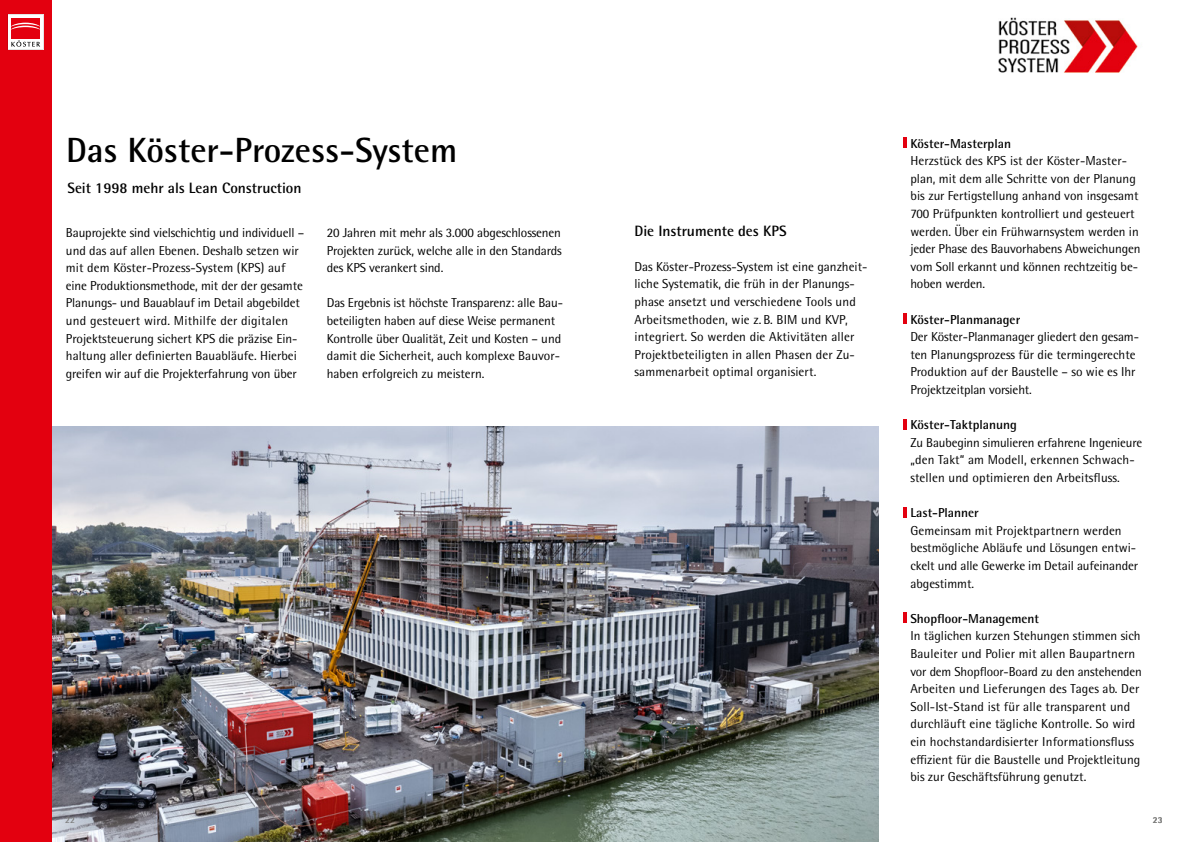
<style>
.page{position:relative;width:1191px;height:842px;background:#fff}
.page>*{position:absolute;margin:0;border:0;box-sizing:border-box;transform-origin:0 0}
.t1{font:700 35px "Rotis Semi Sans Pro";color:#000}
.t2{font:700 15px "Rotis Semi Sans Pro";color:#000}
.t3{font:13px/17.6px "Rotis Semi Sans Pro";color:#000}
.t4{font:700 13px "Rotis Semi Sans Pro";color:#000}
.t5{font:700 9px "Rotis Semi Sans Pro";color:#7b7b7a}
</style>
<div class="page">
<img style="left:51px;top:426px;width:827px;height:416px">
<div style="left:0;top:0;width:51px;height:842px;background:#e3000f"></div>
<svg style="left:8px;top:14px;width:35px;height:36px"></svg>
<svg style="left:903px;top:137px;width:3px;height:11px"></svg>
<svg style="left:903px;top:313px;width:3px;height:11px"></svg>
<svg style="left:903px;top:419px;width:3px;height:10px"></svg>
<svg style="left:903px;top:507px;width:3px;height:10px"></svg>
<svg style="left:903px;top:612px;width:3px;height:11px"></svg>
<img style="left:998px;top:17px;width:140px;height:56px">
<h1 class="t1" style="left:66px;top:128px;width:393px">Das Köster-Prozess-System</h1>
<p class="t2" style="left:67px;top:179px;width:235px">Seit 1998 mehr als Lean Construction</p>
<p class="t3" style="left:66px;top:224px;width:240px">Bauprojekte sind vielschichtig und individuell – und das auf allen Ebenen. Deshalb setzen wir mit dem Köster-Prozess-System (KPS) auf eine Produktionsmethode, mit der der gesamte Planungs- und Bauablauf im Detail abgebildet und gesteuert wird. Mithilfe der digitalen Projektsteuerung sichert KPS die präzise Ein&shy;haltung aller definierten Bauabläufe. Hierbei greifen wir auf die Projekterfahrung von über</p>
<p class="t3" style="left:327px;top:224px;width:236px;text-align:justify">20 Jahren mit mehr als 3.000 abgeschlossenen Projekten zurück, welche alle in den Standards des KPS verankert sind.</p>
<p class="t3" style="left:327px;top:294px;width:238px">Das Ergebnis ist höchste Transparenz: alle Bau&shy;beteiligten haben auf diese Weise permanent Kontrolle über Qualität, Zeit und Kosten – und damit die Sicherheit, auch komplexe Bauvor&shy;haben erfolgreich zu meistern.</p>
<p class="t2" style="left:634px;top:221px;width:153px">Die Instrumente des KPS</p>
<p class="t3" style="left:634px;top:258px;width:234px">Das Köster-Prozess-System ist eine ganzheit&shy;liche Systematik, die früh in der Planungs&shy;phase ansetzt und verschiedene Tools und Arbeitsmethoden, wie z. B. BIM und KVP, integriert. So werden die Aktivitäten aller Projektbeteiligten in allen Phasen der Zu&shy;sammenarbeit optimal organisiert.</p>
<p class="t4" style="left:910px;top:135px;width:102px">Köster-Masterplan</p>
<p class="t3" style="left:910px;top:152px;width:232px">Herzstück des KPS ist der Köster-Master&shy;plan, mit dem alle Schritte von der Planung bis zur Fertigstellung anhand von insgesamt 700 Prüfpunkten kontrolliert und gesteuert werden. Über ein Frühwarnsystem werden in jeder Phase des Bauvorhabens Abweichungen vom Soll erkannt und können rechtzeitig be&shy;hoben werden.</p>
<p class="t4" style="left:910px;top:311px;width:111px">Köster-Planmanager</p>
<p class="t3" style="left:910px;top:328px;width:230px">Der Köster-Planmanager gliedert den gesam&shy;ten Planungsprozess für die termingerechte Produktion auf der Baustelle – so wie es Ihr Projektzeitplan vorsieht.</p>
<p class="t4" style="left:910px;top:417px;width:108px">Köster-Taktplanung</p>
<p class="t3" style="left:910px;top:434px;width:233px">Zu Baubeginn simulieren erfahrene Ingenieure „den Takt“ am Modell, erkennen Schwach&shy;stellen und optimieren den Arbeitsfluss.</p>
<p class="t4" style="left:910px;top:505px;width:70px">Last-Planner</p>
<p class="t3" style="left:910px;top:522px;width:229px">Gemeinsam mit Projektpartnern werden bestmögliche Abläufe und Lösungen entwi&shy;ckelt und alle Gewerke im Detail aufeinander abgestimmt.</p>
<p class="t4" style="left:910px;top:610px;width:130px">Shopfloor-Management</p>
<p class="t3" style="left:910px;top:627px;width:233px">In täglichen kurzen Stehungen stimmen sich Bauleiter und Polier mit allen Baupartnern vor dem Shopfloor-Board zu den anstehenden Arbeiten und Lieferungen des Tages ab. Der Soll-Ist-Stand ist für alle transparent und durchläuft eine tägliche Kontrolle. So wird ein hochstandardisierter Informationsfluss effizient für die Baustelle und Projektleitung bis zur Geschäftsführung genutzt.</p>
<p class="t5" style="left:65px;top:815px;width:11px">22</p>
<p class="t5" style="left:1152px;top:815px;width:11px">23</p>
</div>
